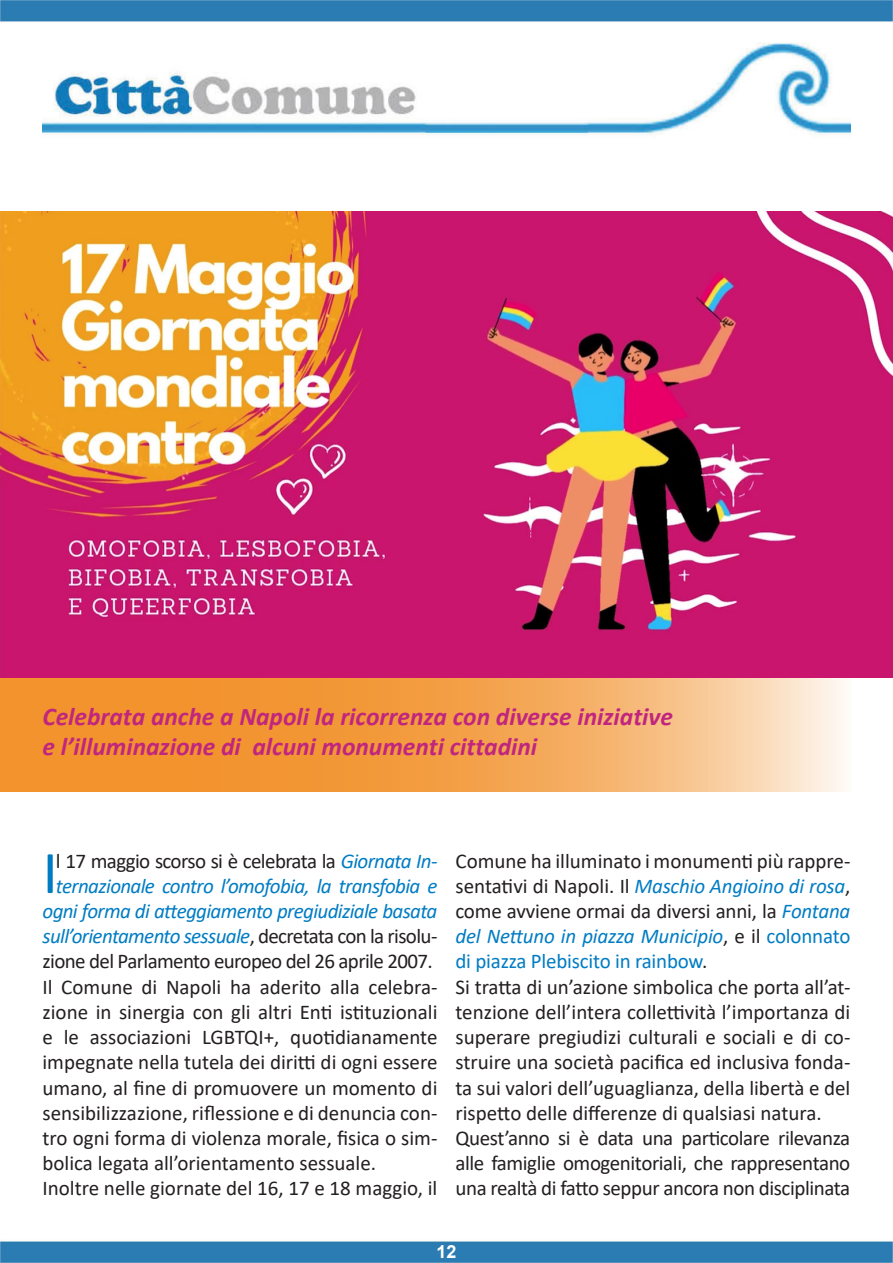
<style>
.page{position:relative;width:893px;height:1263px;background:#fff}
.page>*{position:absolute;margin:0;border:0;box-sizing:border-box;transform-origin:0 0}
.t1{font:60.75px "Calibri";color:#007cc3}
.t2{font:italic 700 25.5px "Calibri";color:#c1267e}
.t3{font:21px/25.2px "Calibri";letter-spacing:-.01em;color:#231f20;text-align:justify}
.t4{font:italic 21px/25.2px "Calibri";letter-spacing:-.03em;color:#007cc3;text-align:right}
.Corpo_del_testo{font:700 18px "Arial";color:#fff}
.s1{font-style:normal;color:#231f20}
.s2{font-style:italic;color:#007cc3}
.s3{color:#007cc3}
</style>
<div class="page">
<img style="left:0;top:0;width:893px;height:1263px">
<svg style="left:0;top:677px;width:851px;height:115px;background:#f4a95c"></svg>
<img style="left:43px;top:43px;width:807px;height:124px">
<img style="left:0;top:212px;width:893px;height:465px">
<p class="t2" style="left:43px;top:698px;width:632px">Celebrata anche a Napoli la ricorrenza con diverse iniziative</p>
<p class="t2" style="left:43px;top:729px;width:496px">e l’illuminazione di alcuni monumenti cittadini</p>
<p class="t4" style="left:43px;top:847px;width:396px"><span class="s1">l 17 maggio scorso si è celebrata la</span> Giornata In&shy;ternazionale contro l’omofobia, la transfobia e ogni forma di atteggiamento pregiudiziale basata sull’orientamento sessuale<span class="s1">, decretata con la risolu&shy;zione del Parlamento europeo del 26 aprile 2007.</span></p>
<p class="t3" style="left:43px;top:973px;width:396px">Il Comune di Napoli ha aderito alla celebra&shy;zione in sinergia con gli altri Enti istituzionali e le associazioni LGBTQI+, quotidianamente impegnate nella tutela dei diritti di ogni essere umano, al fine di promuovere un momento di sensibilizzazione, riflessione e di denuncia con&shy;tro ogni forma di violenza morale, fisica o sim&shy;bolica legata all’orientamento sessuale.</p>
<p class="t3" style="left:43px;top:1175px;width:396px">Inoltre nelle giornate del 16, 17 e 18 maggio, il</p>
<p class="t1" style="left:43px;top:830px;width:17px">I</p>
<p class="t3" style="left:455px;top:847px;width:396px">Comune ha illuminato i monumenti più rappre&shy;sentativi di Napoli. Il <span class="s2">Maschio Angioino di rosa</span>, come avviene ormai da diversi anni, la <span class="s2">Fontana del Nettuno in piazza Municipio</span>, e il <span class="s3">colonnato di piazza Plebiscito in rainbow</span>.</p>
<p class="t3" style="left:455px;top:973px;width:396px">Si tratta di un’azione simbolica che porta all’at&shy;tenzione dell’intera collettività l’importanza di superare pregiudizi culturali e sociali e di co&shy;struire una società pacifica ed inclusiva fonda&shy;ta sui valori dell’uguaglianza, della libertà e del rispetto delle differenze di qualsiasi natura.</p>
<p class="t3" style="left:455px;top:1125px;width:396px">Quest’anno si è data una particolare rilevanza alle famiglie omogenitoriali, che rappresentano una realtà di fatto seppur ancora non disciplinata</p>
<p class="Corpo_del_testo" style="left:436px;top:1238px;width:22px">12</p>
</div>
